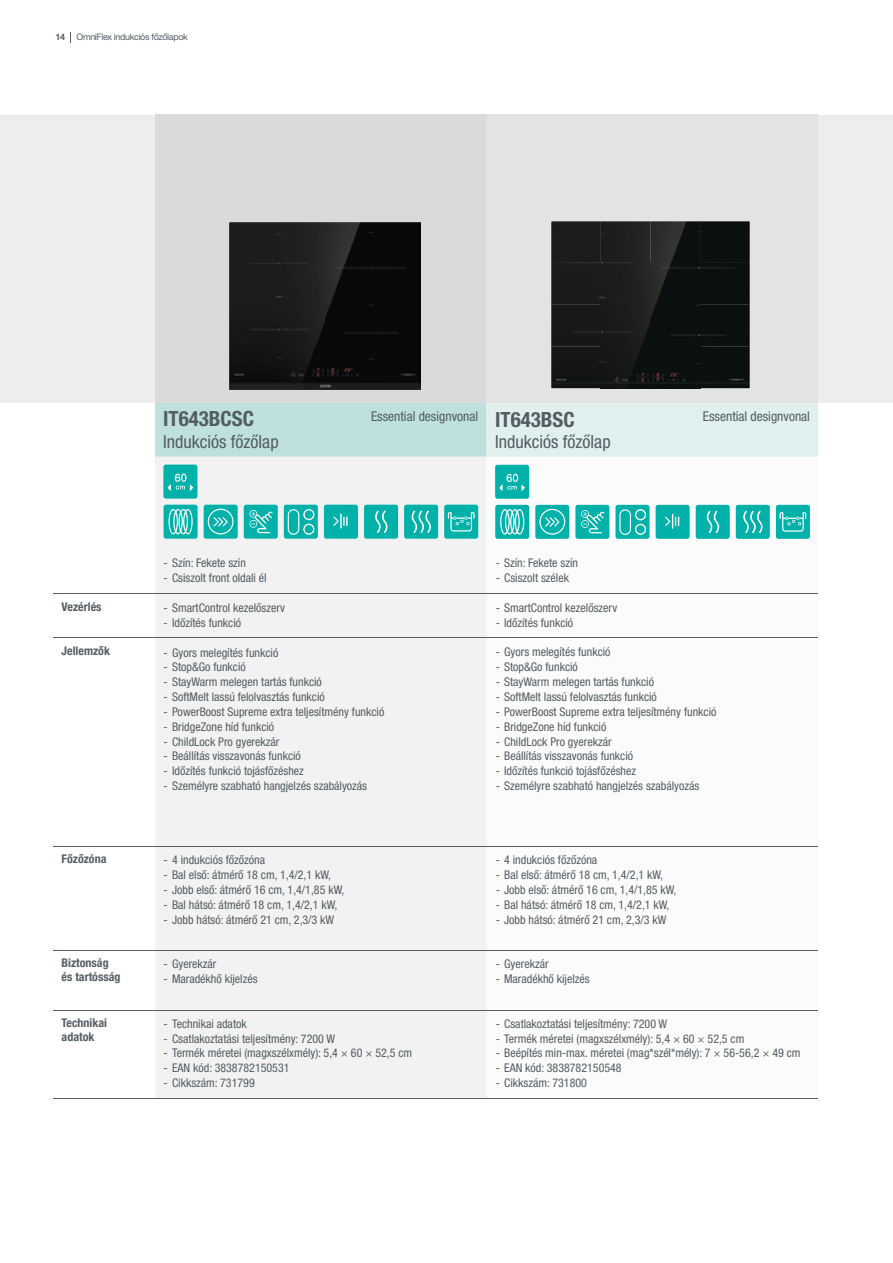
<style>
.page{position:relative;width:893px;height:1263px;background:#fff}
.page>*{position:absolute;margin:0;border:0;box-sizing:border-box;transform-origin:0 0}
.t1{font:700 condensed 21px "Helvetica Neue LT Pro";color:#535d62}
.t2{font:condensed 18px "Helvetica Neue LT Pro";color:#535d62}
.t3{font:condensed 13.5px "Helvetica Neue LT Pro";color:#535d62}
.t4{font:condensed 12px "Helvetica Neue LT Pro";color:#535d62}
.t5{font:700 condensed 12px/13.5px "Helvetica Neue LT Pro";color:#535d62}
.t6{font:9px "Helvetica Neue LT Pro";letter-spacing:-.04em;color:#535d62}
.t7{font:700 9px "Helvetica Neue LT Pro";color:#535d62}
</style>
<div class="page">
<div style="left:0;top:115px;width:893px;height:288px;background:#ededed"></div>
<div style="left:155px;top:403px;width:332px;height:54px;background:#bfe1de"></div>
<div style="left:487px;top:403px;width:331px;height:54px;background:#e0f0ef"></div>
<div style="left:155px;top:457px;width:332px;height:641px;background:#f2f2f2"></div>
<svg style="left:487px;top:464px;width:331px;height:174px"></svg>
<hr style="left:53px;top:593px;width:102px;height:1px;background:#535d62">
<hr style="left:155px;top:593px;width:332px;height:1px;background:#535d62">
<hr style="left:487px;top:593px;width:331px;height:1px;background:#535d62">
<hr style="left:53px;top:638px;width:102px;height:1px;background:#535d62">
<hr style="left:53px;top:846px;width:102px;height:1px;background:#535d62">
<hr style="left:53px;top:950px;width:102px;height:1px;background:#535d62">
<hr style="left:53px;top:1010px;width:102px;height:1px;background:#535d62">
<hr style="left:53px;top:1098px;width:102px;height:1px;background:#535d62">
<hr style="left:155px;top:638px;width:332px;height:1px;background:#535d62">
<hr style="left:155px;top:846px;width:332px;height:1px;background:#535d62">
<hr style="left:155px;top:950px;width:332px;height:1px;background:#535d62">
<hr style="left:155px;top:1010px;width:332px;height:1px;background:#535d62">
<hr style="left:155px;top:1098px;width:332px;height:1px;background:#535d62">
<hr style="left:487px;top:638px;width:331px;height:1px;background:#535d62">
<hr style="left:487px;top:846px;width:331px;height:1px;background:#535d62">
<hr style="left:487px;top:950px;width:331px;height:1px;background:#535d62">
<hr style="left:487px;top:1010px;width:331px;height:1px;background:#535d62">
<hr style="left:487px;top:1098px;width:331px;height:1px;background:#535d62">
<div style="left:155px;top:115px;width:332px;height:288px;background:#dadada"></div>
<div style="left:486px;top:115px;width:332px;height:288px;background:#e3e3e3"></div>
<img style="left:551px;top:221px;width:199px;height:42px">
<img style="left:551px;top:263px;width:1px;height:37px">
<img style="left:601px;top:263px;width:149px;height:42px">
<img style="left:551px;top:305px;width:199px;height:83px">
<div style="left:495px;top:505px;width:34px;height:34px;background:#00b1aa;border-radius:2px"></div>
<svg style="left:500px;top:509px;width:25px;height:26px"></svg>
<div style="left:575px;top:505px;width:34px;height:34px;background:#00b1aa;border-radius:2px"></div>
<svg style="left:581px;top:510px;width:23px;height:23px"></svg>
<div style="left:656px;top:505px;width:34px;height:34px;background:#00b1aa;border-radius:2px"></div>
<svg style="left:665px;top:514px;width:14px;height:15px"></svg>
<div style="left:736px;top:505px;width:34px;height:34px;background:#00b1aa;border-radius:2px"></div>
<svg style="left:743px;top:511px;width:19px;height:22px"></svg>
<div style="left:535px;top:505px;width:34px;height:34px;background:#00b1aa;border-radius:2px"></div>
<svg style="left:539px;top:509px;width:26px;height:26px"></svg>
<div style="left:615px;top:505px;width:34px;height:34px;background:#00b1aa;border-radius:2px"></div>
<svg style="left:619px;top:509px;width:27px;height:26px"></svg>
<div style="left:696px;top:505px;width:34px;height:34px;background:#00b1aa;border-radius:2px"></div>
<svg style="left:707px;top:511px;width:12px;height:22px"></svg>
<div style="left:776px;top:505px;width:34px;height:34px;background:#00b1aa;border-radius:2px"></div>
<svg style="left:779px;top:512px;width:27px;height:20px"></svg>
<div style="left:495px;top:465px;width:34px;height:34px;background:#00b1aa;border-radius:2px"></div>
<svg style="left:499px;top:474px;width:26px;height:17px"></svg>
<img style="left:230px;top:223px;width:191px;height:167px">
<div style="left:164px;top:505px;width:34px;height:34px;background:#00b1aa;border-radius:2px"></div>
<svg style="left:168px;top:509px;width:25px;height:26px"></svg>
<div style="left:244px;top:505px;width:34px;height:34px;background:#00b1aa;border-radius:2px"></div>
<svg style="left:249px;top:510px;width:24px;height:23px"></svg>
<div style="left:324px;top:505px;width:34px;height:34px;background:#00b1aa;border-radius:2px"></div>
<svg style="left:333px;top:513px;width:15px;height:15px"></svg>
<div style="left:404px;top:505px;width:34px;height:34px;background:#00b1aa;border-radius:2px"></div>
<svg style="left:412px;top:511px;width:19px;height:22px"></svg>
<div style="left:204px;top:505px;width:34px;height:34px;background:#00b1aa;border-radius:2px"></div>
<svg style="left:208px;top:509px;width:26px;height:25px"></svg>
<div style="left:284px;top:505px;width:34px;height:34px;background:#00b1aa;border-radius:2px"></div>
<svg style="left:288px;top:509px;width:26px;height:26px"></svg>
<div style="left:364px;top:505px;width:34px;height:34px;background:#00b1aa;border-radius:2px"></div>
<svg style="left:375px;top:511px;width:12px;height:22px"></svg>
<div style="left:444px;top:505px;width:34px;height:34px;background:#00b1aa;border-radius:2px"></div>
<svg style="left:448px;top:512px;width:27px;height:19px"></svg>
<div style="left:164px;top:465px;width:33px;height:34px;background:#00b1aa;border-radius:2px"></div>
<svg style="left:167px;top:474px;width:26px;height:17px"></svg>
<p class="t7" style="left:56px;top:32px;width:11px">14</p>
<p class="t6" style="left:77px;top:32px;width:113px">OmniFlex indukciós főzőlapok</p>
<p class="t5" style="left:62px;top:599px;width:41px">Vezérlés</p>
<p class="t5" style="left:62px;top:644px;width:50px">Jellemzők</p>
<p class="t5" style="left:62px;top:852px;width:46px">Főzőzóna</p>
<p class="t5" style="left:62px;top:956px;width:60px">Biztonság és tartósság</p>
<p class="t5" style="left:62px;top:1016px;width:47px">Technikai adatok</p>
<h1 class="t1" style="left:163px;top:406px;width:92px">IT643BCSC</h1>
<h2 class="t2" style="left:163px;top:431px;width:117px">Indukciós főzőlap</h2>
<p class="t3" style="left:371px;top:408px;width:109px">Essential designvonal</p>
<h1 class="t1" style="left:495px;top:406px;width:81px">IT643BSC</h1>
<h2 class="t2" style="left:495px;top:431px;width:117px">Indukciós főzőlap</h2>
<p class="t3" style="left:703px;top:409px;width:109px">Essential designvonal</p>
<p class="t4" style="left:164px;top:556px;width:84px">- Szín: Fekete szín</p>
<p class="t4" style="left:164px;top:571px;width:105px">- Csiszolt front oldali él</p>
<p class="t4" style="left:164px;top:601px;width:123px">- SmartControl kezelőszerv</p>
<p class="t4" style="left:164px;top:616px;width:79px">- Időzítés funkció</p>
<p class="t4" style="left:164px;top:645px;width:116px">- Gyors melegítés funkció</p>
<p class="t4" style="left:164px;top:660px;width:84px">- Stop&amp;Go funkció</p>
<p class="t4" style="left:164px;top:675px;width:160px">- StayWarm melegen tartás funkció</p>
<p class="t4" style="left:164px;top:690px;width:163px">- SoftMelt lassú felolvasztás funkció</p>
<p class="t4" style="left:164px;top:705px;width:222px">- PowerBoost Supreme extra teljesítmény funkció</p>
<p class="t4" style="left:164px;top:719px;width:112px">- BridgeZone híd funkció</p>
<p class="t4" style="left:164px;top:734px;width:117px">- ChildLock Pro gyerekzár</p>
<p class="t4" style="left:164px;top:749px;width:139px">- Beállítás visszavonás funkció</p>
<p class="t4" style="left:164px;top:764px;width:142px">- Időzítés funkció tojásfőzéshez</p>
<p class="t4" style="left:164px;top:779px;width:205px">- Személyre szabható hangjelzés szabályozás</p>
<p class="t4" style="left:164px;top:853px;width:103px">- 4 indukciós főzőzóna</p>
<p class="t4" style="left:164px;top:868px;width:169px">- Bal első: átmérő 18 cm, 1,4/2,1 kW,</p>
<p class="t4" style="left:164px;top:883px;width:182px">- Jobb első: átmérő 16 cm, 1,4/1,85 kW,</p>
<p class="t4" style="left:164px;top:898px;width:175px">- Bal hátsó: átmérő 18 cm, 1,4/2,1 kW,</p>
<p class="t4" style="left:164px;top:912px;width:172px">- Jobb hátsó: átmérő 21 cm, 2,3/3 kW</p>
<p class="t4" style="left:164px;top:957px;width:54px">- Gyerekzár</p>
<p class="t4" style="left:164px;top:972px;width:96px">- Maradékhő kijelzés</p>
<p class="t4" style="left:164px;top:1016px;width:85px">- Technikai adatok</p>
<p class="t4" style="left:164px;top:1031px;width:173px">- Csatlakoztatási teljesítmény: 7200 W</p>
<p class="t4" style="left:164px;top:1046px;width:250px">- Termék méretei (magxszélxmély): 5,4 × 60 × 52,5 cm</p>
<p class="t4" style="left:164px;top:1061px;width:128px">- EAN kód: 3838782150531</p>
<p class="t4" style="left:164px;top:1076px;width:93px">- Cikkszám: 731799</p>
<p class="t4" style="left:496px;top:556px;width:84px">- Szín: Fekete szín</p>
<p class="t4" style="left:496px;top:571px;width:75px">- Csiszolt szélek</p>
<p class="t4" style="left:496px;top:601px;width:123px">- SmartControl kezelőszerv</p>
<p class="t4" style="left:496px;top:616px;width:79px">- Időzítés funkció</p>
<p class="t4" style="left:496px;top:645px;width:116px">- Gyors melegítés funkció</p>
<p class="t4" style="left:496px;top:660px;width:84px">- Stop&amp;Go funkció</p>
<p class="t4" style="left:496px;top:675px;width:160px">- StayWarm melegen tartás funkció</p>
<p class="t4" style="left:496px;top:690px;width:163px">- SoftMelt lassú felolvasztás funkció</p>
<p class="t4" style="left:496px;top:705px;width:222px">- PowerBoost Supreme extra teljesítmény funkció</p>
<p class="t4" style="left:496px;top:719px;width:112px">- BridgeZone híd funkció</p>
<p class="t4" style="left:496px;top:734px;width:117px">- ChildLock Pro gyerekzár</p>
<p class="t4" style="left:496px;top:749px;width:139px">- Beállítás visszavonás funkció</p>
<p class="t4" style="left:496px;top:764px;width:142px">- Időzítés funkció tojásfőzéshez</p>
<p class="t4" style="left:496px;top:779px;width:205px">- Személyre szabható hangjelzés szabályozás</p>
<p class="t4" style="left:496px;top:853px;width:103px">- 4 indukciós főzőzóna</p>
<p class="t4" style="left:496px;top:868px;width:169px">- Bal első: átmérő 18 cm, 1,4/2,1 kW,</p>
<p class="t4" style="left:496px;top:883px;width:182px">- Jobb első: átmérő 16 cm, 1,4/1,85 kW,</p>
<p class="t4" style="left:496px;top:898px;width:175px">- Bal hátsó: átmérő 18 cm, 1,4/2,1 kW,</p>
<p class="t4" style="left:496px;top:912px;width:172px">- Jobb hátsó: átmérő 21 cm, 2,3/3 kW</p>
<p class="t4" style="left:496px;top:957px;width:54px">- Gyerekzár</p>
<p class="t4" style="left:496px;top:972px;width:96px">- Maradékhő kijelzés</p>
<p class="t4" style="left:496px;top:1016px;width:173px">- Csatlakoztatási teljesítmény: 7200 W</p>
<p class="t4" style="left:496px;top:1031px;width:250px">- Termék méretei (magxszélxmély): 5,4 × 60 × 52,5 cm</p>
<p class="t4" style="left:496px;top:1046px;width:306px">- Beépítés min-max. méretei (mag*szél*mély): 7 × 56-56,2 × 49 cm</p>
<p class="t4" style="left:496px;top:1061px;width:128px">- EAN kód: 3838782150548</p>
<p class="t4" style="left:496px;top:1076px;width:93px">- Cikkszám: 731800</p>
</div>
